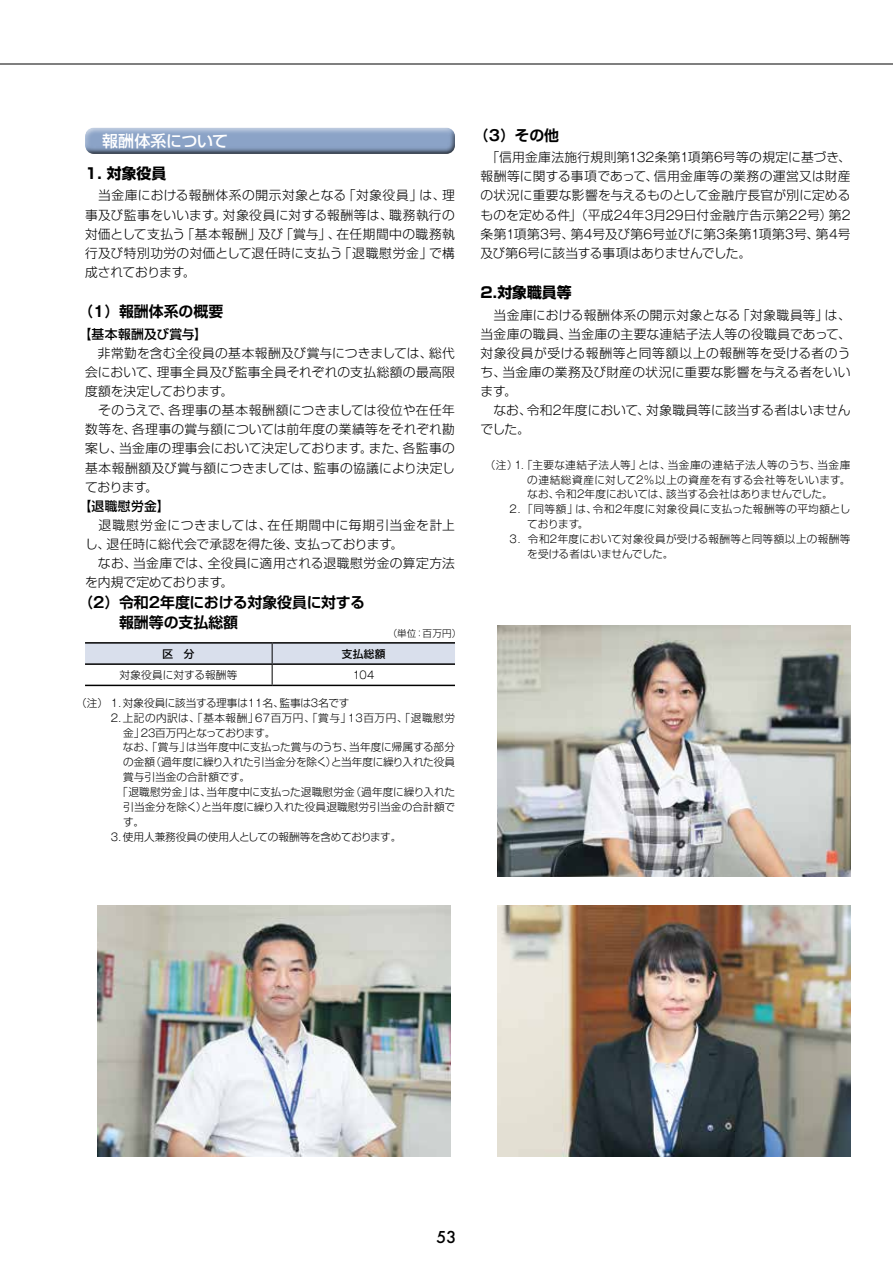
<style>
.page{position:relative;width:893px;height:1263px;background:#fff}
.page>*{position:absolute;margin:0;border:0;box-sizing:border-box;transform-origin:0 0}
.t1{font:500 15.9px "Shin Go Pr 6";letter-spacing:-.015em;color:#fff}
.t2{font:500 15.9px "Futura";color:#000}
.t3{font:700 14.85px/19.2px "Shin Go Pr 6 De";color:#000}
.t4{font:700 14.85px "Shin Go Pr 6";color:#000}
.t5{font:700 14.85px "Gothic MB101 Pr 6 De";color:#000}
.t6{font:300 12.75px/19.2px "Shin Go Pr 6";letter-spacing:.02em;color:#000;text-align:justify}
.t7{font:300 12.75px "Shin Go Pr 6";letter-spacing:.055em;color:#000}
.t8{font:300 12.75px "Shin Go Pr 6";letter-spacing:-.005em;color:#000}
.t9{font:300 12.75px "Shin Go Pr 6";letter-spacing:-.01em;color:#000}
.t10{font:500 12.75px "Shin Go Pr 6";letter-spacing:.025em;color:#000}
.t11{font:300 10.65px "Shin Go Pr 6";letter-spacing:.005em;color:#000}
.t12{font:300 10.65px "Shin Go Pr 6";letter-spacing:.035em;color:#000}
.t13{font:300 10.65px "Shin Go Pr 6";letter-spacing:.03em;color:#000}
.t14{font:300 10.65px "Shin Go Pr 6";letter-spacing:-.02em;color:#000}
.t15{font:300 10.65px "Shin Go Pr 6";letter-spacing:.045em;color:#000}
.t16{font:300 10.65px "Shin Go Pr 6";letter-spacing:-.07em;color:#000}
.t17{font:300 10.65px "Gothic MB101 Pr 6";color:#000}
.t18{font:500 10.65px "Shin Go Pr 6";color:#000}
.t19{font:300 9.6px "Shin Go Pr 6";color:#000}
.s1{font-family:"Gothic MB101 Pr 6"}
.s2{font-family:"Gothic MB101 Pr 6 De"}
.s3{font-family:"Shin Go Pr 6 De"}
.s4{font-family:"Shin Go Pr 6"}
</style>
<div class="page">
<div style="left:80px;top:127px;width:377px;height:28px;background:#000;opacity:.75"></div>
<svg style="left:85px;top:644px;width:370px;height:41px"></svg>
<hr style="left:85px;top:642px;width:187px;height:2px;background:#000">
<hr style="left:272px;top:642px;width:183px;height:2px;background:#000">
<hr style="left:85px;top:663px;width:187px;height:2px;background:#000">
<hr style="left:272px;top:663px;width:183px;height:2px;background:#000">
<hr style="left:85px;top:685px;width:187px;height:1px;background:#000">
<hr style="left:272px;top:685px;width:183px;height:1px;background:#000">
<img style="left:98px;top:906px;width:353px;height:251px">
<img style="left:497px;top:625px;width:353px;height:251px">
<img style="left:497px;top:906px;width:353px;height:251px">
<hr style="left:0;top:64px;width:893px;height:1px;background:#000">
<p class="t1" style="left:102px;top:128px;width:128px">報酬体系について</p>
<p class="t4" style="left:85px;top:162px;width:83px">1．対象役員</p>
<p class="t6" style="left:85px;top:185px;width:371px">　当金庫における報酬体系の開示対象となる<span class="s1">「</span>対象役員<span class="s1">」</span>は<span class="s1">、</span>理事及び監事をいいます<span class="s1">。</span>対象役員に対する報酬等は<span class="s1">、</span>職務執行の対価として支払う<span class="s1">「</span>基本報酬<span class="s1">」</span>及び<span class="s1">「</span>賞与<span class="s1">」、</span>在任期間中の職務執行及び特別功労の対価として退任時に支払う<span class="s1">「</span>退職慰労金<span class="s1">」</span>で構成されております<span class="s1">。</span></p>
<p class="t3" style="left:78px;top:301px;width:146px"><span class="s2">（1）</span>報酬体系の概要</p>
<p class="t10" style="left:79px;top:323px;width:130px"><span class="s1">【</span>基本報酬及び賞与<span class="s1">】</span></p>
<p class="t6" style="left:85px;top:342px;width:371px">　非常勤を含む全役員の基本報酬及び賞与につきましては<span class="s1">、</span>総代</p>
<p class="t6" style="left:85px;top:361px;width:371px">会において<span class="s1">、</span>理事全員及び監事全員それぞれの支払総額の最高限</p>
<p class="t9" style="left:85px;top:381px;width:150px">度額を決定しております<span class="s1">。</span></p>
<p class="t6" style="left:85px;top:400px;width:371px">　そのうえで<span class="s1">、</span>各理事の基本報酬額につきましては役位や在任年</p>
<p class="t6" style="left:85px;top:419px;width:371px">数等を<span class="s1">、</span>各理事の賞与額については前年度の業績等をそれぞれ勘</p>
<p class="t6" style="left:85px;top:438px;width:371px">案し<span class="s1">、</span>当金庫の理事会において決定しております<span class="s1">。</span>また<span class="s1">、</span>各監事の</p>
<p class="t6" style="left:85px;top:457px;width:371px">基本報酬額及び賞与額につきましては<span class="s1">、</span>監事の協議により決定し</p>
<p class="t6" style="left:85px;top:476px;width:75px">ております<span class="s1">。</span></p>
<p class="t10" style="left:79px;top:496px;width:92px"><span class="s1">【</span>退職慰労金<span class="s1">】</span></p>
<p class="t7" style="left:85px;top:515px;width:371px">　退職慰労金につきましては<span class="s1">、</span>在任期間中に毎期引当金を計上</p>
<p class="t8" style="left:85px;top:534px;width:320px">し<span class="s1">、</span>退任時に総代会で承認を得た後<span class="s1">、</span>支払っております<span class="s1">。</span></p>
<p class="t6" style="left:85px;top:553px;width:371px">　なお<span class="s1">、</span>当金庫では<span class="s1">、</span>全役員に適用される退職慰労金の算定方法</p>
<p class="t9" style="left:85px;top:572px;width:150px">を内規で定めております<span class="s1">。</span></p>
<p class="t3" style="left:119px;top:592px;width:248px;text-indent:-41px"><span class="s2">（2）</span>令和<span class="s2">2</span>年度における対象役員に対する報酬等の支払総額</p>
<p class="t19" style="left:388px;top:626px;width:75px"><span class="s1">（</span>単位<span class="s1">：</span>百万円<span class="s1">）</span></p>
<p class="t18" style="left:163px;top:645px;width:33px">区　分</p>
<p class="t18" style="left:342px;top:645px;width:45px">支払総額</p>
<p class="t11" style="left:119px;top:666px;width:120px">対象役員に対する報酬等</p>
<p class="t17" style="left:353px;top:666px;width:23px">104</p>
<p class="t14" style="left:76px;top:694px;width:275px"><span class="s1">（</span>注<span class="s1">） １．</span>対象役員に該当する理事は<span class="s1">11</span>名<span class="s1">、</span>監事は<span class="s1">3</span>名です</p>
<p class="t15" style="left:109px;top:709px;width:347px"><span class="s1">２．</span>上記の内訳は<span class="s1">、「</span>基本報酬<span class="s1">」67</span>百万円<span class="s1">、「</span>賞与<span class="s1">」13</span>百万円<span class="s1">、「</span>退職慰労</p>
<p class="t16" style="left:123px;top:724px;width:154px">金<span class="s1">」23</span>百万円となっております<span class="s1">。</span></p>
<p class="t11" style="left:123px;top:739px;width:334px">なお<span class="s1">、「</span>賞与<span class="s1">」</span>は当年度中に支払った賞与のうち<span class="s1">、</span>当年度に帰属する部分</p>
<p class="t14" style="left:123px;top:753px;width:333px">の金額<span class="s1">（</span>過年度に繰り入れた引当金分を除く<span class="s1">）</span>と当年度に繰り入れた役員</p>
<p class="t11" style="left:123px;top:768px;width:128px">賞与引当金の合計額です<span class="s1">。</span></p>
<p class="t11" style="left:117px;top:783px;width:339px"><span class="s1">「</span>退職慰労金<span class="s1">」</span>は<span class="s1">、</span>当年度中に支払った退職慰労金<span class="s1">（</span>過年度に繰り入れた</p>
<p class="t11" style="left:123px;top:798px;width:333px">引当金分を除く<span class="s1">）</span>と当年度に繰り入れた役員退職慰労引当金の合計額で</p>
<p class="t11" style="left:123px;top:813px;width:23px">す<span class="s1">。</span></p>
<p class="t11" style="left:109px;top:828px;width:294px"><span class="s1">３．</span>使用人兼務役員の使用人としての報酬等を含めております<span class="s1">。</span></p>
<p class="t5" style="left:474px;top:123px;width:87px">（3）<span class="s3">その他</span></p>
<p class="t6" style="left:480px;top:147px;width:371px;text-indent:6px"><span class="s1">「</span>信用金庫法施行規則第<span class="s1">132</span>条第<span class="s1">1</span>項第<span class="s1">6</span>号等の規定に基づき<span class="s1">、</span>報酬等に関する事項であって<span class="s1">、</span>信用金庫等の業務の運営又は財産の状況に重要な影響を与えるものとして金融庁長官が別に定めるものを定める件<span class="s1">」（</span>平成<span class="s1">24</span>年<span class="s1">3</span>月<span class="s1">29</span>日付金融庁告示第<span class="s1">22</span>号<span class="s1">）</span>第<span class="s1">2</span>条第<span class="s1">1</span>項第<span class="s1">3</span>号<span class="s1">、</span>第<span class="s1">4</span>号及び第<span class="s1">6</span>号並びに第<span class="s1">3</span>条第<span class="s1">1</span>項第<span class="s1">3</span>号<span class="s1">、</span>第<span class="s1">4</span>号及び第<span class="s1">6</span>号に該当する事項はありませんでした<span class="s1">。</span></p>
<p class="t4" style="left:480px;top:281px;width:93px">2．対象職員等</p>
<p class="t6" style="left:480px;top:304px;width:371px;text-align:left">　当金庫における報酬体系の開示対象となる<span class="s1">「</span>対象職員等<span class="s1">」</span>は<span class="s1">、</span>当金庫の職員<span class="s1">、</span>当金庫の主要な連結子法人等の役職員であって<span class="s1">、</span>対象役員が受ける報酬等と同等額以上の報酬等を受ける者のうち<span class="s1">、</span>当金庫の業務及び財産の状況に重要な影響を与える者をいいます<span class="s1">。<br></span>　なお<span class="s1">、</span>令和<span class="s1">2</span>年度において<span class="s1">、</span>対象職員等に該当する者はいませんでした<span class="s1">。</span></p>
<p class="t17" style="left:485px;top:456px;width:48px">（<span class="s4">注</span>）1．</p>
<p class="t12" style="left:522px;top:456px;width:330px"><span class="s1">「</span>主要な連結子法人等<span class="s1">」</span>とは<span class="s1">、</span>当金庫の連結子法人等のうち<span class="s1">、</span>当金庫</p>
<p class="t13" style="left:527px;top:471px;width:325px">の連結総資産に対して<span class="s1">2％</span>以上の資産を有する会社等をいいます<span class="s1">。</span></p>
<p class="t11" style="left:527px;top:486px;width:307px">なお<span class="s1">、</span>令和<span class="s1">2</span>年度においては<span class="s1">、</span>該当する会社はありませんでした<span class="s1">。</span></p>
<p class="t12" style="left:508px;top:500px;width:344px"><span class="s1">２．「</span>同等額<span class="s1">」</span>は<span class="s1">、</span>令和<span class="s1">2</span>年度に対象役員に支払った報酬等の平均額とし</p>
<p class="t11" style="left:527px;top:515px;width:63px">ております<span class="s1">。</span></p>
<p class="t13" style="left:508px;top:530px;width:344px"><span class="s1">３．</span> 令和<span class="s1">2</span>年度において対象役員が受ける報酬等と同等額以上の報酬等</p>
<p class="t11" style="left:527px;top:545px;width:148px">を受ける者はいませんでした<span class="s1">。</span></p>
<p class="t2" style="left:437px;top:1226px;width:21px">53</p>
</div>
